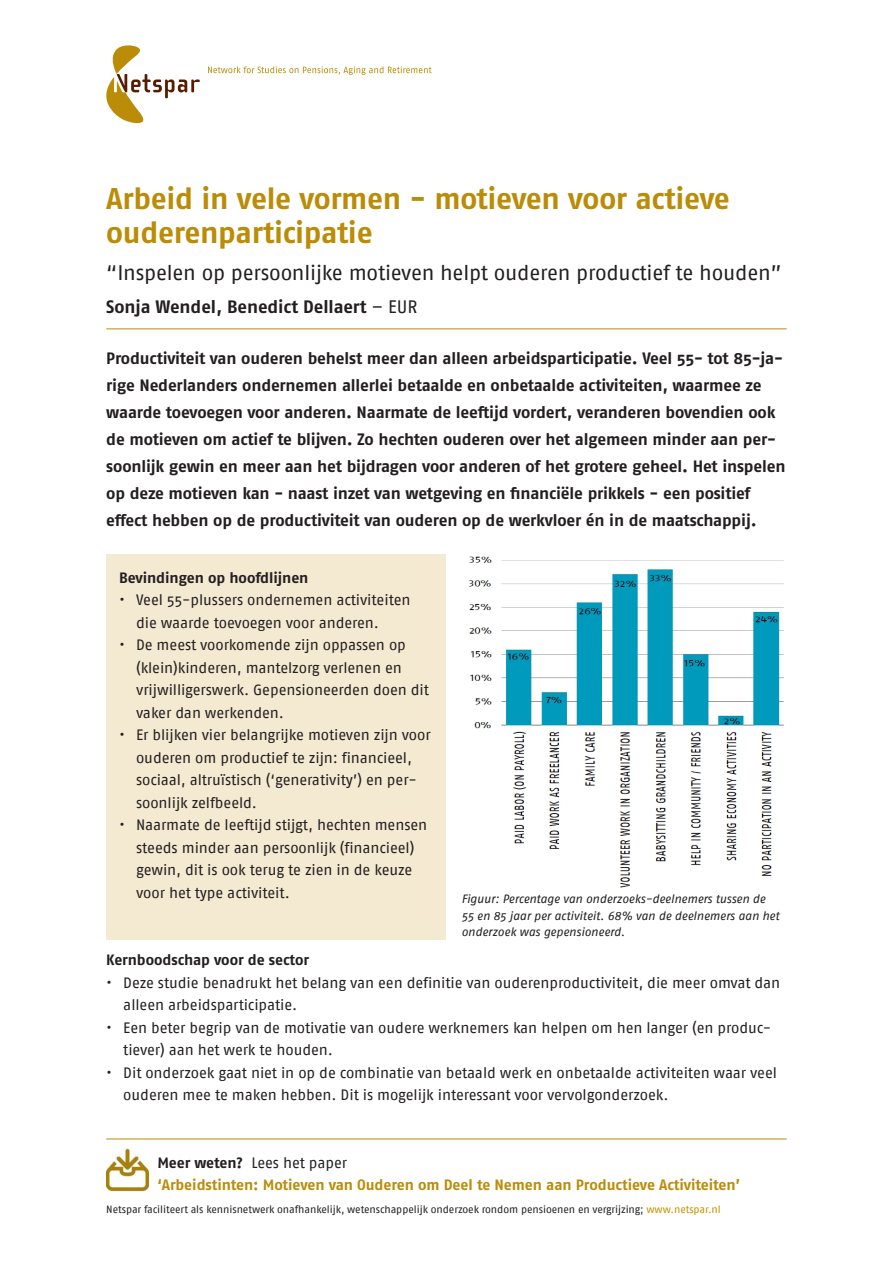
<style>
.page{position:relative;width:893px;height:1263px;background:#fff}
.page>*{position:absolute;margin:0;border:0;box-sizing:border-box;transform-origin:0 0}
.titel{font:700 30px/34.5px "Fago OT";letter-spacing:-.01em;color:#bb8c07}
.ondertitel{font:21px "Fago No";letter-spacing:-.01em;color:#231f20}
.tekst{font:700 18px "Fago OT";letter-spacing:-.005em;color:#231f20}
.inleiding{font:700 16.5px/27px "Fago OT";letter-spacing:-.01em;color:#231f20}
.tekst_insp{font:15px/22.5px "Fago No";letter-spacing:-.01em;color:#231f20}
.tussenkop{font:700 15px/22.5px "Fago OT";letter-spacing:-.005em;color:#bb8c07}
.tussenkop-2{font:700 15px "Fago OT";letter-spacing:-.005em;color:#231f20}
.bijschrift_cursief{font:italic 12px/16.5px "Fago No";letter-spacing:-.01em;color:#231f20}
.tussenkop-3{font:10.5px "Fago No";letter-spacing:-.005em;color:#231f20}
.s1{font-family:"Fago No";font-weight:400}
.s2{color:#231f20}
.s3{font-family:"Fago No";font-weight:400;color:#231f20}
.s4{color:#c19400}
</style>
<div class="page">
<svg style="left:106px;top:45px;width:94px;height:78px"></svg>
<svg style="left:208px;top:66px;width:224px;height:9px"></svg>
<img style="left:468px;top:556px;width:316px;height:332px">
<img style="left:106px;top:1148px;width:43px;height:43px">
<div style="left:106px;top:554px;width:340px;height:386px;background:#f4e9d1"></div>
<hr style="left:106px;top:1138px;width:681px;height:1px;background:#bb8c07">
<hr style="left:106px;top:328px;width:681px;height:1px;background:#bb8c07">
<p class="titel" style="left:106px;top:181px;width:625px">Arbeid in vele vormen - motieven voor actieve ouderenparticipatie</p>
<p class="ondertitel" style="left:106px;top:261px;width:677px">“Inspelen op persoonlijke motieven helpt ouderen productief te houden”</p>
<p class="tekst" style="left:106px;top:295px;width:312px">Sonja Wendel, Benedict Dellaert <span class="s1">– EUR</span></p>
<p class="inleiding" style="left:106px;top:344px;width:681px">Productiviteit van ouderen behelst meer dan alleen arbeidsparticipatie. Veel 55- tot 85-ja&shy;rige Nederlanders ondernemen allerlei betaalde en onbetaalde activiteiten, waarmee ze waarde toevoegen voor anderen. Naarmate de leeftijd vordert, veranderen bovendien ook de motieven om actief te blijven. Zo hechten ouderen over het algemeen minder aan per&shy;soonlijk gewin en meer aan het bijdragen voor anderen of het grotere geheel. Het inspelen op deze motieven kan - naast inzet van wetgeving en financiële prikkels - een positief effect hebben op de productiviteit van ouderen op de werkvloer én in de maatschappij.</p>
<p class="tussenkop-2" style="left:119px;top:568px;width:191px">Bevindingen op hoofdlijnen</p>
<p class="tekst_insp" style="left:136px;top:588px;width:276px;text-indent:-17px">• Veel 55-plussers ondernemen activiteiten die waarde toevoegen voor anderen.</p>
<p class="tekst_insp" style="left:136px;top:633px;width:295px;text-indent:-17px">• De meest voorkomende zijn oppassen op (klein)kinderen, mantelzorg verlenen en vrijwilligerswerk. Gepensioneerden doen dit vaker dan werkenden.</p>
<p class="tekst_insp" style="left:136px;top:723px;width:296px;text-indent:-17px">• Er blijken vier belangrijke motieven zijn voor ouderen om productief te zijn: financieel, sociaal, altruïstisch (‘generativity’) en per&shy;soonlijk zelfbeeld.</p>
<p class="tekst_insp" style="left:136px;top:813px;width:293px;text-indent:-17px">• Naarmate de leeftijd stijgt, hechten mensen steeds minder aan persoonlijk (financieel) gewin, dit is ook terug te zien in de keuze voor het type activiteit.</p>
<p class="bijschrift_cursief" style="left:461px;top:891px;width:319px">Figuur: Percentage van onderzoeks-deelnemers tussen de<br>55 en 85 jaar per activiteit. 68% van de deelnemers aan het onderzoek was gepensioneerd.</p>
<p class="tussenkop-2" style="left:106px;top:951px;width:204px">Kernboodschap voor de sector</p>
<p class="tekst_insp" style="left:123px;top:971px;width:658px;text-indent:-17px">• Deze studie benadrukt het belang van een definitie van ouderenproductiviteit, die meer omvat dan alleen arbeidsparticipatie.</p>
<p class="tekst_insp" style="left:123px;top:1016px;width:649px;text-indent:-17px">• Een beter begrip van de motivatie van oudere werknemers kan helpen om hen langer (en produc&shy;tiever) aan het werk te houden.</p>
<p class="tekst_insp" style="left:123px;top:1061px;width:655px;text-indent:-17px">• Dit onderzoek gaat niet in op de combinatie van betaald werk en onbetaalde activiteiten waar veel ouderen mee te maken hebben. Dit is mogelijk interessant voor vervolgonderzoek.</p>
<p class="tussenkop" style="left:157px;top:1151px;width:584px"><span class="s2">Meer weten?</span> <span class="s3">Lees het paper<br></span>‘Arbeidstinten: Motieven van Ouderen om Deel te Nemen aan Productieve Activiteiten’</p>
<p class="tussenkop-3" style="left:106px;top:1203px;width:616px">Netspar faciliteert als kennisnetwerk onafhankelijk, wetenschappelijk onderzoek rondom pensioenen en vergrijzing; <span class="s4">www.netspar.nl</span></p>
</div>
